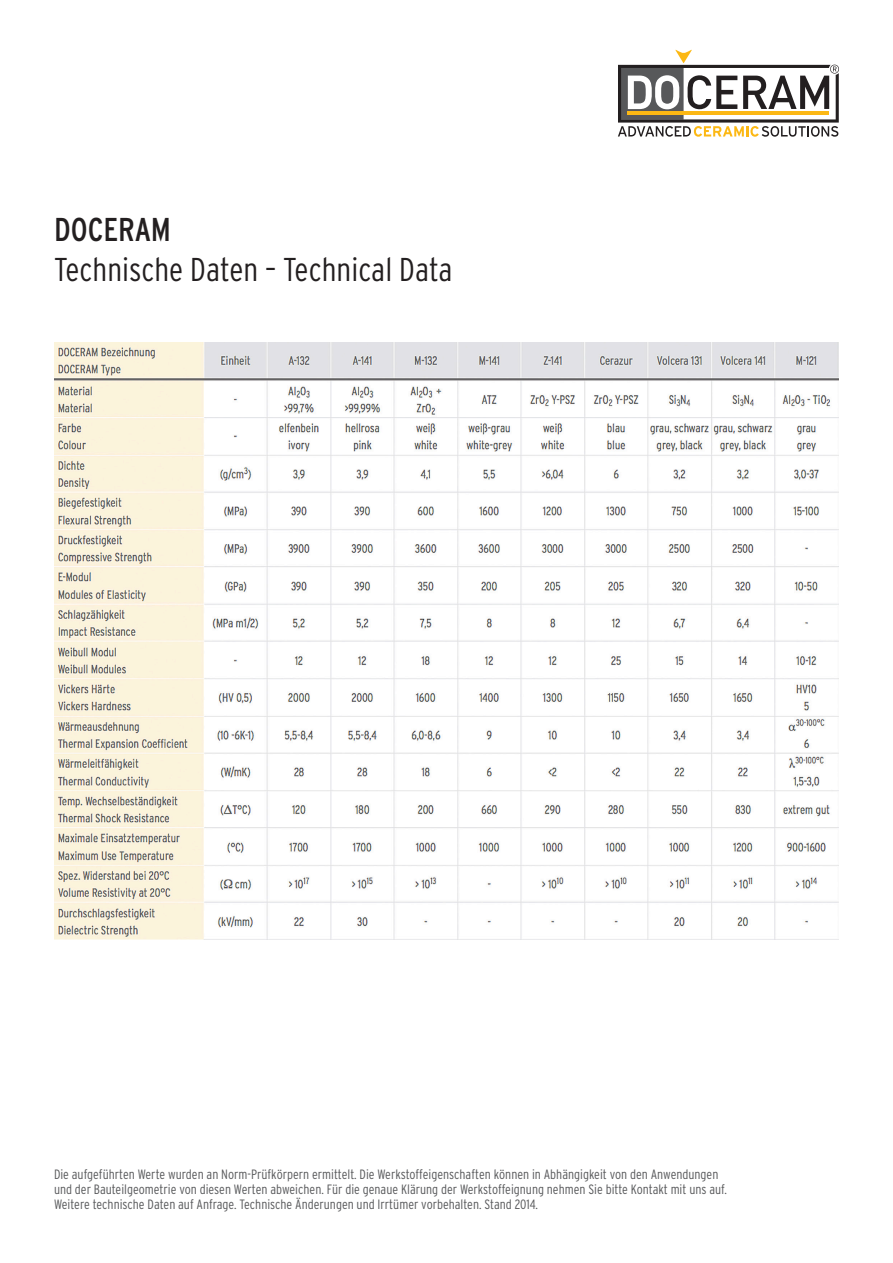
<style>
.page{position:relative;width:893px;height:1263px;background:#fff}
.page>*{position:absolute;margin:0;border:0;box-sizing:border-box;transform-origin:0 0}
.t1{font:300 condensed 33px "Interstate";color:#231f20}
.t2{font:condensed 33px "Interstate";color:#231f20}
.t3{font:300 condensed 13.5px/15px "Interstate";color:#57585a}
</style>
<div class="page">
<img style="left:54px;top:342px;width:785px;height:597px">
<svg style="left:618px;top:50px;width:221px;height:87px"></svg>
<p class="t2" style="left:54px;top:211px;width:119px">DOCERAM</p>
<p class="t1" style="left:54px;top:251px;width:400px">Technische Daten – Technical Data</p>
<p class="t3" style="left:54px;top:1166px;width:674px">Die aufgeführten Werte wurden an Norm-Prüfkörpern ermittelt. Die Werkstoffeigenschaften können in Abhängigkeit von den Anwendungen und der Bauteilgeometrie von diesen Werten abweichen. Für die genaue Klärung der Werkstoffeignung nehmen Sie bitte Kontakt mit uns auf.<br>Weitere technische Daten auf Anfrage. Technische Änderungen und Irrtümer vorbehalten. Stand 2014.</p>
</div>
